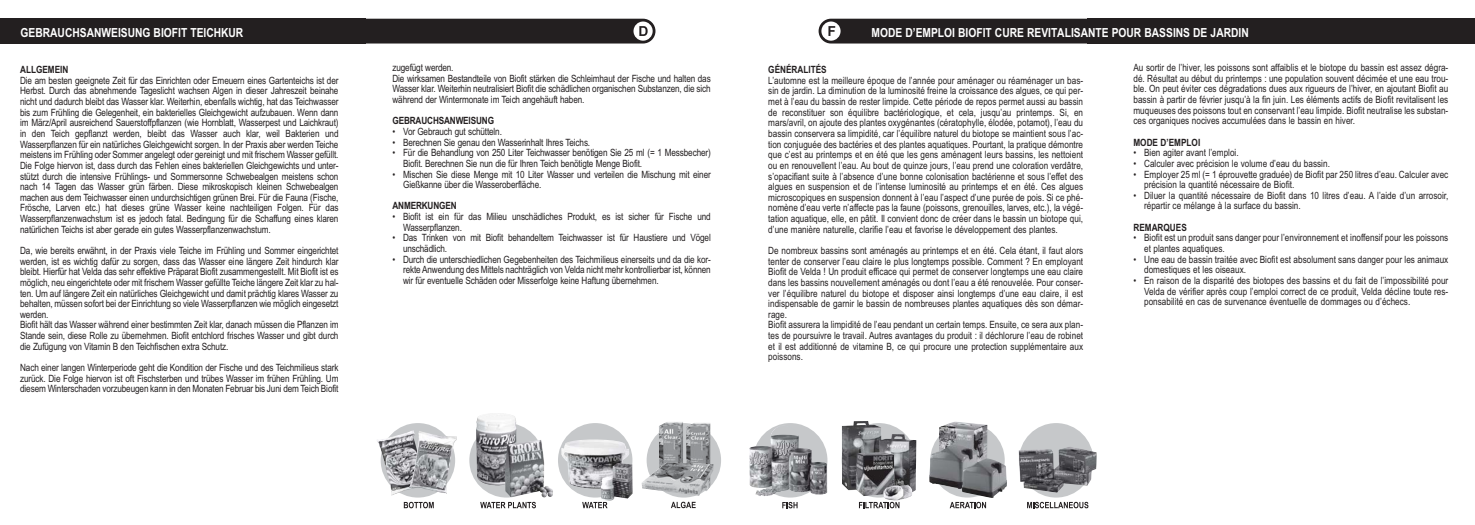
<style>
.page{position:relative;width:1475px;height:525px;background:#fff}
.page>*{position:absolute;margin:0;border:0;box-sizing:border-box;transform-origin:0 0}
.t1{font:700 12.5px "Arial Narrow";color:#fff}
.t2{font:10px/10.6px "Arial Narrow";letter-spacing:-.015em;color:#231f20}
.t3{font:700 10px "Arial Narrow";color:#231f20}
</style>
<div class="page">
<div style="left:818px;top:19px;width:269px;height:24px;background:#231f20"></div>
<div style="left:365px;top:19px;width:290px;height:24px;background:#231f20"></div>
<div style="left:469px;top:423px;width:74px;height:74px;background:#c6c8ca;border-radius:50%"></div>
<div style="left:380px;top:423px;width:75px;height:74px;background:#c6c8ca;border-radius:50%"></div>
<div style="left:646px;top:423px;width:75px;height:74px;background:#c6c8ca;border-radius:50%"></div>
<div style="left:558px;top:423px;width:74px;height:74px;background:#c6c8ca;border-radius:50%"></div>
<div style="left:752px;top:423px;width:75px;height:74px;background:#c6c8ca;border-radius:50%"></div>
<div style="left:1018px;top:423px;width:75px;height:74px;background:#c6c8ca;border-radius:50%"></div>
<div style="left:930px;top:423px;width:74px;height:74px;background:#c6c8ca;border-radius:50%"></div>
<img style="left:476px;top:413px;width:40px;height:72px">
<img style="left:505px;top:439px;width:48px;height:58px">
<img style="left:377px;top:429px;width:31px;height:66px">
<img style="left:1018px;top:446px;width:78px;height:46px">
<img style="left:938px;top:421px;width:49px;height:37px">
<img style="left:929px;top:443px;width:48px;height:46px">
<img style="left:961px;top:458px;width:46px;height:40px">
<img style="left:561px;top:438px;width:68px;height:51px">
<img style="left:600px;top:462px;width:32px;height:39px">
<img style="left:408px;top:430px;width:49px;height:64px">
<svg style="left:404px;top:501px;width:29px;height:7px"></svg>
<svg style="left:480px;top:501px;width:56px;height:7px"></svg>
<svg style="left:582px;top:501px;width:25px;height:7px"></svg>
<svg style="left:859px;top:501px;width:40px;height:7px"></svg>
<svg style="left:949px;top:501px;width:36px;height:7px"></svg>
<svg style="left:1027px;top:501px;width:61px;height:7px"></svg>
<img style="left:841px;top:421px;width:75px;height:72px">
<img style="left:856px;top:451px;width:56px;height:49px">
<img style="left:749px;top:425px;width:49px;height:71px">
<img style="left:788px;top:447px;width:39px;height:48px">
<svg style="left:782px;top:501px;width:15px;height:7px"></svg>
<svg style="left:671px;top:501px;width:24px;height:7px"></svg>
<img style="left:658px;top:422px;width:25px;height:40px">
<img style="left:686px;top:423px;width:24px;height:39px">
<img style="left:641px;top:462px;width:72px;height:33px">
<div style="left:1087px;top:18px;width:387px;height:26px;background:#231f20"></div>
<div style="left:0;top:18px;width:365px;height:26px;background:#231f20"></div>
<p class="t1" style="left:21px;top:28px;width:224px">GEBRAUCHSANWEISUNG BIOFIT TEICHKUR</p>
<p class="t1" style="left:871px;top:28px;width:379px">MODE D’EMPLOI BIOFIT CURE REVITALISANTE POUR BASSINS DE JARDIN</p>
<p class="t3" style="left:20px;top:66px;width:50px">ALLGEMEIN</p>
<p class="t2" style="left:20px;top:76px;width:320px;text-align:justify">Die am besten geeignete Zeit für das Einrichten oder Erneuern eines Gartenteichs ist der Herbst. Durch das abnehmende Tageslicht wachsen Algen in dieser Jahreszeit beinahe nicht und dadurch bleibt das Wasser klar. Weiterhin, ebenfalls wichtig, hat das Teichwasser bis zum Frühling die Gelegenheit, ein bakterielles Gleichgewicht aufzubauen. Wenn dann im März/April ausreichend Sauerstoffpflanzen (wie Hornblatt, Wasserpest und Laichkraut) in den Teich gepflanzt werden, bleibt das Wasser auch klar, weil Bakterien und Wasserpflanzen für ein natürliches Gleichgewicht sorgen. In der Praxis aber werden Teiche meistens im Frühling oder Sommer angelegt oder gereinigt und mit frischem Wasser gefüllt.<br>Die Folge hiervon ist, dass durch das Fehlen eines bakteriellen Gleichgewichts und unter&shy;stützt durch die intensive Frühlings- und Sommersonne Schwebealgen meistens schon nach 14 Tagen das Wasser grün färben. Diese mikroskopisch kleinen Schwebealgen machen aus dem Teichwasser einen undurchsichtigen grünen Brei. Für die Fauna (Fische, Frösche, Larven etc.) hat dieses grüne Wasser keine nachteiligen Folgen. Für das Wasserpflanzenwachstum ist es jedoch fatal. Bedingung für die Schaffung eines klaren natürlichen Teichs ist aber gerade ein gutes Wasserpflanzenwachstum.</p>
<p class="t2" style="left:20px;top:246px;width:320px">Da, wie bereits erwähnt, in der Praxis viele Teiche im Frühling und Sommer eingerichtet werden, ist es wichtig dafür zu sorgen, dass das Wasser eine längere Zeit hindurch klar bleibt. Hierfür hat Velda das sehr effektive Präparat Biofit zusammengestellt. Mit Biofit ist es möglich, neu eingerichtete oder mit frischem Wasser gefüllte Teiche längere Zeit klar zu hal&shy;ten. Um auf längere Zeit ein natürliches Gleichgewicht und damit prächtig klares Wasser zu behalten, müssen sofort bei der Einrichtung so viele Wasserpflanzen wie möglich eingesetzt werden.<br>Biofit hält das Wasser während einer bestimmten Zeit klar, danach müssen die Pflanzen im Stande sein, diese Rolle zu übernehmen. Biofit entchlord frisches Wasser und gibt durch die Zufügung von Vitamin B den Teichfischen extra Schutz.</p>
<p class="t2" style="left:20px;top:363px;width:320px;text-align:justify">Nach einer langen Winterperiode geht die Kondition der Fische und des Teichmilieus stark zurück. Die Folge hiervon ist oft Fischsterben und trübes Wasser im frühen Frühling. Um diesem Winterschaden vorzubeugen kann in den Monaten Februar bis Juni dem Teich Biofit</p>
<p class="t2" style="left:392px;top:63px;width:320px">zugefügt werden.<br>Die wirksamen Bestandteile von Biofit stärken die Schleimhaut der Fische und halten das Wasser klar. Weiterhin neutralisiert Biofit die schädlichen organischen Substanzen, die sich während der Wintermonate im Teich angehäuft haben.</p>
<p class="t3" style="left:392px;top:117px;width:103px">GEBRAUCHSANWEISUNG</p>
<p class="t2" style="left:392px;top:127px;width:111px">• Vor Gebrauch gut schütteln.</p>
<p class="t2" style="left:392px;top:138px;width:199px">• Berechnen Sie genau den Wasserinhalt Ihres Teichs.</p>
<p class="t2" style="left:403px;top:148px;width:309px;text-indent:-11px">• Für die Behandlung von 250 Liter Teichwasser benötigen Sie 25 ml (= 1 Messbecher)<br>Biofit. Berechnen Sie nun die für Ihren Teich benötigte Menge Biofit.</p>
<p class="t2" style="left:403px;top:169px;width:309px;text-indent:-11px">• Mischen Sie diese Menge mit 10 Liter Wasser und verteilen die Mischung mit einer<br>Gießkanne über die Wasseroberfläche.</p>
<p class="t3" style="left:392px;top:202px;width:66px">ANMERKUNGEN</p>
<p class="t2" style="left:403px;top:212px;width:309px;text-indent:-11px">• Biofit ist ein für das Milieu unschädliches Produkt, es ist sicher für Fische und<br>Wasserpflanzen.</p>
<p class="t2" style="left:403px;top:233px;width:309px;text-indent:-11px">• Das Trinken von mit Biofit behandeltem Teichwasser ist für Haustiere und Vögel unschädlich.</p>
<p class="t2" style="left:403px;top:254px;width:309px;text-align:justify;text-indent:-11px">• Durch die unterschiedlichen Gegebenheiten des Teichmilieus einerseits und da die kor&shy;rekte Anwendung des Mittels nachträglich von Velda nicht mehr kontrollierbar ist, können wir für eventuelle Schäden oder Misserfolge keine Haftung übernehmen.</p>
<p class="t3" style="left:768px;top:66px;width:60px">GÉNÉRALITÉS</p>
<p class="t2" style="left:768px;top:76px;width:316px;text-align:justify">L’automne est la meilleure époque de l’année pour aménager ou réaménager un bas&shy;sin de jardin. La diminution de la luminosité freine la croissance des algues, ce qui per&shy;met à l’eau du bassin de rester limpide. Cette période de repos permet aussi au bassin de reconstituer son équilibre bactériologique, et cela, jusqu’au printemps. Si, en mars/avril, on ajoute des plantes oxygénantes (cératophylle, élodée, potamot), l’eau du bassin conservera sa limpidité, car l’équilibre naturel du biotope se maintient sous l’ac&shy;tion conjuguée des bactéries et des plantes aquatiques. Pourtant, la pratique démontre que c’est au printemps et en été que les gens aménagent leurs bassins, les nettoient ou en renouvellent l’eau. Au bout de quinze jours, l’eau prend une coloration verdâtre, s’opacifiant suite à l’absence d’une bonne colonisation bactérienne et sous l’effet des algues en suspension et de l’intense luminosité au printemps et en été. Ces algues microscopiques en suspension donnent à l’eau l’aspect d’une purée de pois. Si ce phé&shy;nomène d’eau verte n’affecte pas la faune (poissons, grenouilles, larves, etc.), la végé&shy;tation aquatique, elle, en pâtit. Il convient donc de créer dans le bassin un biotope qui, d’une manière naturelle, clarifie l’eau et favorise le développement des plantes.</p>
<p class="t2" style="left:768px;top:246px;width:316px">De nombreux bassins sont aménagés au printemps et en été. Cela étant, il faut alors tenter de conserver l’eau claire le plus longtemps possible. Comment ? En employant Biofit de Velda ! Un produit efficace qui permet de conserver longtemps une eau claire dans les bassins nouvellement aménagés ou dont l’eau a été renouvelée. Pour conser&shy;ver l’équilibre naturel du biotope et disposer ainsi longtemps d’une eau claire, il est indispensable de garnir le bassin de nombreuses plantes aquatiques dès son démar&shy;rage.<br>Biofit assurera la limpidité de l’eau pendant un certain temps. Ensuite, ce sera aux plan&shy;tes de poursuivre le travail. Autres avantages du produit : il déchlorure l’eau de robinet et il est additionné de vitamine B, ce qui procure une protection supplémentaire aux poissons.</p>
<p class="t2" style="left:1133px;top:63px;width:316px;text-align:justify">Au sortir de l’hiver, les poissons sont affaiblis et le biotope du bassin est assez dégra&shy;dé. Résultat au début du printemps : une population souvent décimée et une eau trou&shy;ble. On peut éviter ces dégradations dues aux rigueurs de l’hiver, en ajoutant Biofit au bassin à partir de février jusqu’à la fin juin. Les éléments actifs de Biofit revitalisent les muqueuses des poissons tout en conservant l’eau limpide. Biofit neutralise les substan&shy;ces organiques nocives accumulées dans le bassin en hiver.</p>
<p class="t3" style="left:1133px;top:138px;width:68px">MODE D’EMPLOI</p>
<p class="t2" style="left:1133px;top:148px;width:107px">• Bien agiter avant l’emploi.</p>
<p class="t2" style="left:1133px;top:159px;width:198px">• Calculer avec précision le volume d’eau du bassin.</p>
<p class="t2" style="left:1143px;top:169px;width:306px;text-indent:-11px">• Employer 25 ml (= 1 éprouvette graduée) de Biofit par 250 litres d’eau. Calculer avec précision la quantité nécessaire de Biofit.</p>
<p class="t2" style="left:1143px;top:191px;width:306px;text-indent:-11px">• Diluer la quantité nécessaire de Biofit dans 10 litres d’eau. A l’aide d’un arrosoir, répartir ce mélange à la surface du bassin.</p>
<p class="t3" style="left:1133px;top:223px;width:55px">REMARQUES</p>
<p class="t2" style="left:1143px;top:233px;width:306px;text-indent:-11px">• Biofit est un produit sans danger pour l’environnement et inoffensif pour les poissons et plantes aquatiques.</p>
<p class="t2" style="left:1143px;top:254px;width:306px;text-indent:-11px">• Une eau de bassin traitée avec Biofit est absolument sans danger pour les animaux domestiques et les oiseaux.</p>
<p class="t2" style="left:1143px;top:276px;width:306px;text-align:justify;text-indent:-11px">• En raison de la disparité des biotopes des bassins et du fait de l’impossibilité pour Velda de vérifier après coup l’emploi correct de ce produit, Velda décline toute res&shy;ponsabilité en cas de survenance éventuelle de dommages ou d’échecs.</p>
</div>
